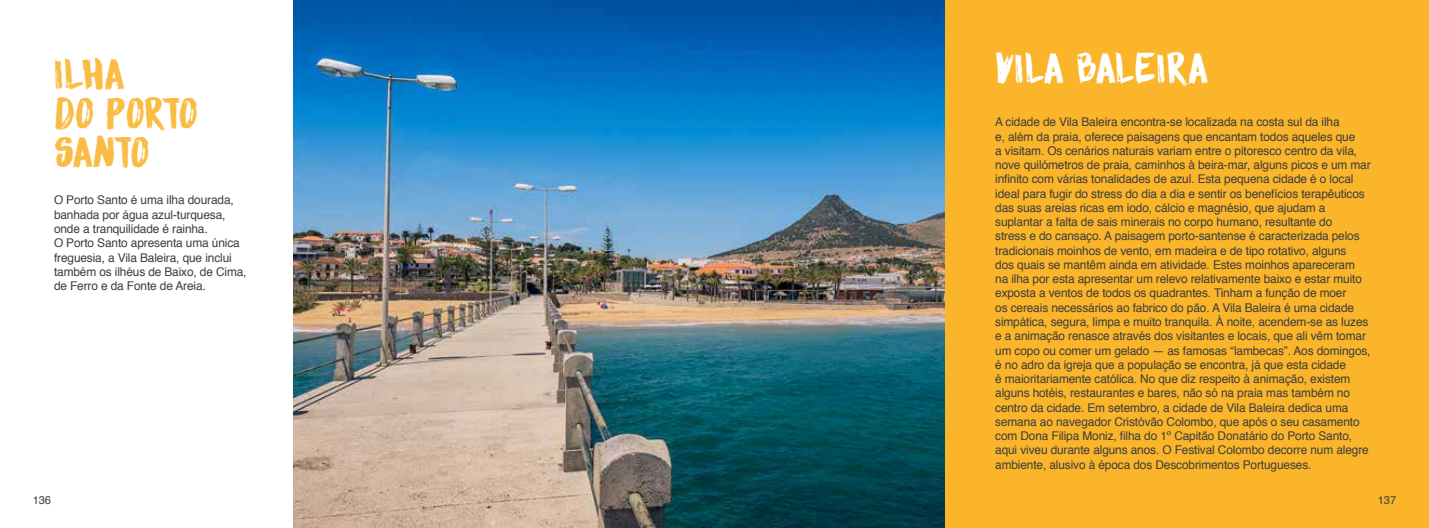
<style>
.page{position:relative;width:1429px;height:528px;background:#fff}
.page>*{position:absolute;margin:0;border:0;box-sizing:border-box;transform-origin:0 0}
.t1{font:37.5px/39px "DK Sensory Overload";letter-spacing:-.03em;color:#fbbc45}
.t2{font:37.5px "DK Sensory Overload";letter-spacing:-.03em;color:#fff}
.t3{font:12px/14.2px "Helvetica";letter-spacing:-.01em;color:#3d3d3c}
.t4{font:11.25px "Helvetica";letter-spacing:-.01em;color:#3d3d3c}
</style>
<div class="page">
<div style="left:899px;top:0;width:530px;height:527px;background:#fab52a"></div>
<img style="left:294px;top:0;width:650px;height:527px">
<h1 class="t1" style="left:54px;top:53px;width:146px">ILHA<br>DO PORTO<br>SANTO</h1>
<h1 class="t2" style="left:995px;top:41px;width:215px">VILA BALEIRA</h1>
<p class="t3" style="left:995px;top:115px;width:377px">A cidade de Vila Baleira encontra-se localizada na costa sul da ilha<br>e, além da praia, oferece paisagens que encantam todos aqueles que<br>a visitam. Os cenários naturais variam entre o pitoresco centro da vila, nove quilómetros de praia, caminhos à beira-mar, alguns picos e um mar infinito com várias tonalidades de azul. Esta pequena cidade é o local ideal para fugir do stress do dia a dia e sentir os benefícios terapêuticos das suas areias ricas em iodo, cálcio e magnésio, que ajudam a suplantar a falta de sais minerais no corpo humano, resultante do<br>stress e do cansaço. A paisagem porto-santense é caracterizada pelos tradicionais moinhos de vento, em madeira e de tipo rotativo, alguns<br>dos quais se mantêm ainda em atividade. Estes moinhos apareceram na ilha por esta apresentar um relevo relativamente baixo e estar muito exposta a ventos de todos os quadrantes. Tinham a função de moer<br>os cereais necessários ao fabrico do pão. A Vila Baleira é uma cidade simpática, segura, limpa e muito tranquila. À noite, acendem-se as luzes e a animação renasce através dos visitantes e locais, que ali vêm tomar um copo ou comer um gelado — as famosas “lambecas”. Aos domingos, é no adro da igreja que a população se encontra, já que esta cidade<br>é maioritariamente católica. No que diz respeito à animação, existem alguns hotéis, restaurantes e bares, não só na praia mas também no centro da cidade. Em setembro, a cidade de Vila Baleira dedica uma semana ao navegador Cristóvão Colombo, que após o seu casamento com Dona Filipa Moniz, filha do 1º Capitão Donatário do Porto Santo, aqui viveu durante alguns anos. O Festival Colombo decorre num alegre ambiente, alusivo à época dos Descobrimentos Portugueses.</p>
<p class="t3" style="left:54px;top:193px;width:194px">O Porto Santo é uma ilha dourada, banhada por água azul-turquesa, onde a tranquilidade é rainha.<br>O Porto Santo apresenta uma única freguesia, a Vila Baleira, que inclui também os ilhéus de Baixo, de Cima, de Ferro e da Fonte de Areia.</p>
<p class="t4" style="left:33px;top:490px;width:20px">136</p>
<p class="t4" style="left:1378px;top:490px;width:20px">137</p>
</div>
